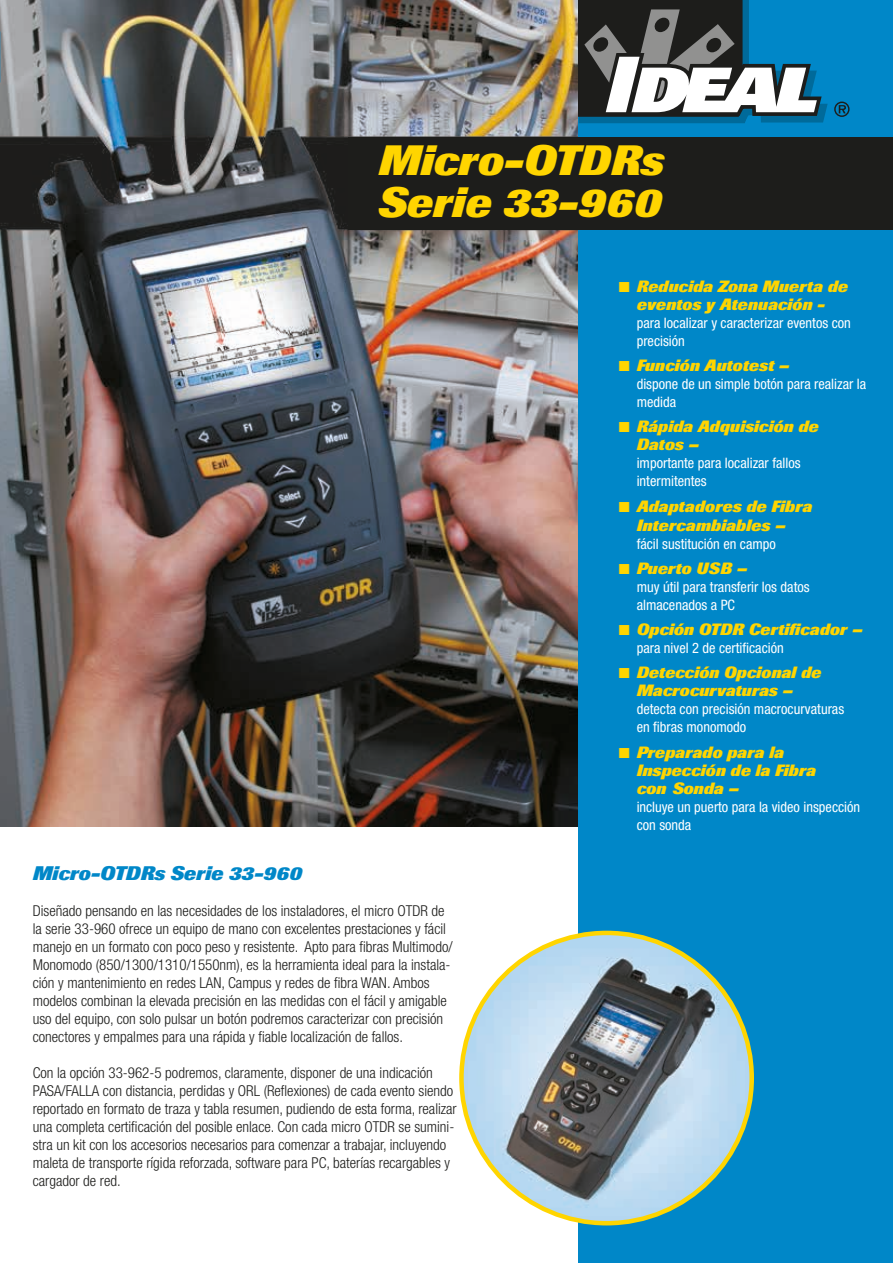
<style>
.page{position:relative;width:893px;height:1263px;background:#fff}
.page>*{position:absolute;margin:0;border:0;box-sizing:border-box;transform-origin:0 0}
.t1{font:italic 800 42px/42px "Imago";color:#ffd500}
.t2{font:italic 800 19.5px "Imago";color:#0087c8}
.t3{font:italic 800 16.2px/18px "Imago";color:#ffd500}
.t4{font:300 condensed 15px/18px "Helvetica Neue LT Std";color:#1d1d1b}
.t5{font:condensed 14.4px/18px "Helvetica Neue LT Std";color:#fff}
</style>
<div class="page">
<img style="left:0;top:0;width:579px;height:826px">
<div style="left:579px;top:0;width:314px;height:1263px;background:#0087c8"></div>
<svg style="left:579px;top:0;width:270px;height:123px"></svg>
<div style="left:348px;top:137px;width:545px;height:93px;background:#1d1d1b"></div>
<img style="left:461px;top:933px;width:291px;height:290px;border-radius:145px">
<h1 class="t1" style="left:378px;top:140px;width:287px">Micro-OTDRs<br>Serie 33-960</h1>
<h2 class="t2" style="left:33px;top:862px;width:271px">Micro-OTDRs Serie 33-960</h2>
<p class="t4" style="left:33px;top:902px;width:421px">Diseñado pensando en las necesidades de los instaladores, el micro OTDR de la serie 33-960 ofrece un equipo de mano con excelentes prestaciones y fácil manejo en un formato con poco peso y resistente. Apto para fibras Multimodo/ Monomodo (850/1300/1310/1550nm), es la herramienta ideal para la instala&shy;ción y mantenimiento en redes LAN, Campus y redes de fibra WAN. Ambos modelos combinan la elevada precisión en las medidas con el fácil y amigable uso del equipo, con solo pulsar un botón podremos caracterizar con precisión conectores y empalmes para una rápida y fiable localización de fallos.</p>
<p class="t4" style="left:33px;top:1064px;width:425px">Con la opción 33-962-5 podremos, claramente, disponer de una indicación PASA/FALLA con distancia, perdidas y ORL (Reflexiones) de cada evento siendo reportado en formato de traza y tabla resumen, pudiendo de esta forma, realizar una completa certificación del posible enlace. Con cada micro OTDR se sumini&shy;stra un kit con los accesorios necesarios para comenzar a trabajar, incluyendo maleta de transporte rígida reforzada, software para PC, baterías recargables y cargador de red.</p>
<p class="t3" style="left:619px;top:278px;width:231px;text-align:center">■ Reducida Zona Muerta de eventos y Atenuación -</p>
<p class="t5" style="left:637px;top:314px;width:216px">para localizar y caracterizar eventos con precisión</p>
<p class="t3" style="left:619px;top:357px;width:172px">■ Función Autotest –</p>
<p class="t5" style="left:637px;top:375px;width:231px">dispone de un simple botón para realizar la medida</p>
<p class="t3" style="left:637px;top:418px;width:183px;text-indent:-18px">■ Rápida Adquisición de<br>Datos –</p>
<p class="t5" style="left:637px;top:454px;width:165px">importante para localizar fallos intermitentes</p>
<p class="t3" style="left:619px;top:497px;width:195px;line-height:19.2px;text-align:center">■ Adaptadores de Fibra<br>Intercambiables –</p>
<p class="t5" style="left:637px;top:535px;width:141px">fácil sustitución en campo</p>
<p class="t3" style="left:619px;top:560px;width:130px">■ Puerto USB –</p>
<p class="t5" style="left:637px;top:578px;width:175px">muy útil para transferir los datos almacenados a PC</p>
<p class="t3" style="left:619px;top:621px;width:245px">■ Opción OTDR Certificador –</p>
<p class="t5" style="left:637px;top:639px;width:149px">para nivel 2 de certificación</p>
<p class="t3" style="left:637px;top:664px;width:186px;text-indent:-18px">■ Detección Opcional de<br>Macrocurvaturas –</p>
<p class="t5" style="left:637px;top:700px;width:209px">detecta con precisión macrocurvaturas en fibras monomodo</p>
<p class="t3" style="left:637px;top:743px;width:181px;text-indent:-18px">■ Preparado para la<br>Inspección de la Fibra con Sonda –</p>
<p class="t5" style="left:637px;top:797px;width:225px">incluye un puerto para la video inspección con sonda</p>
</div>
